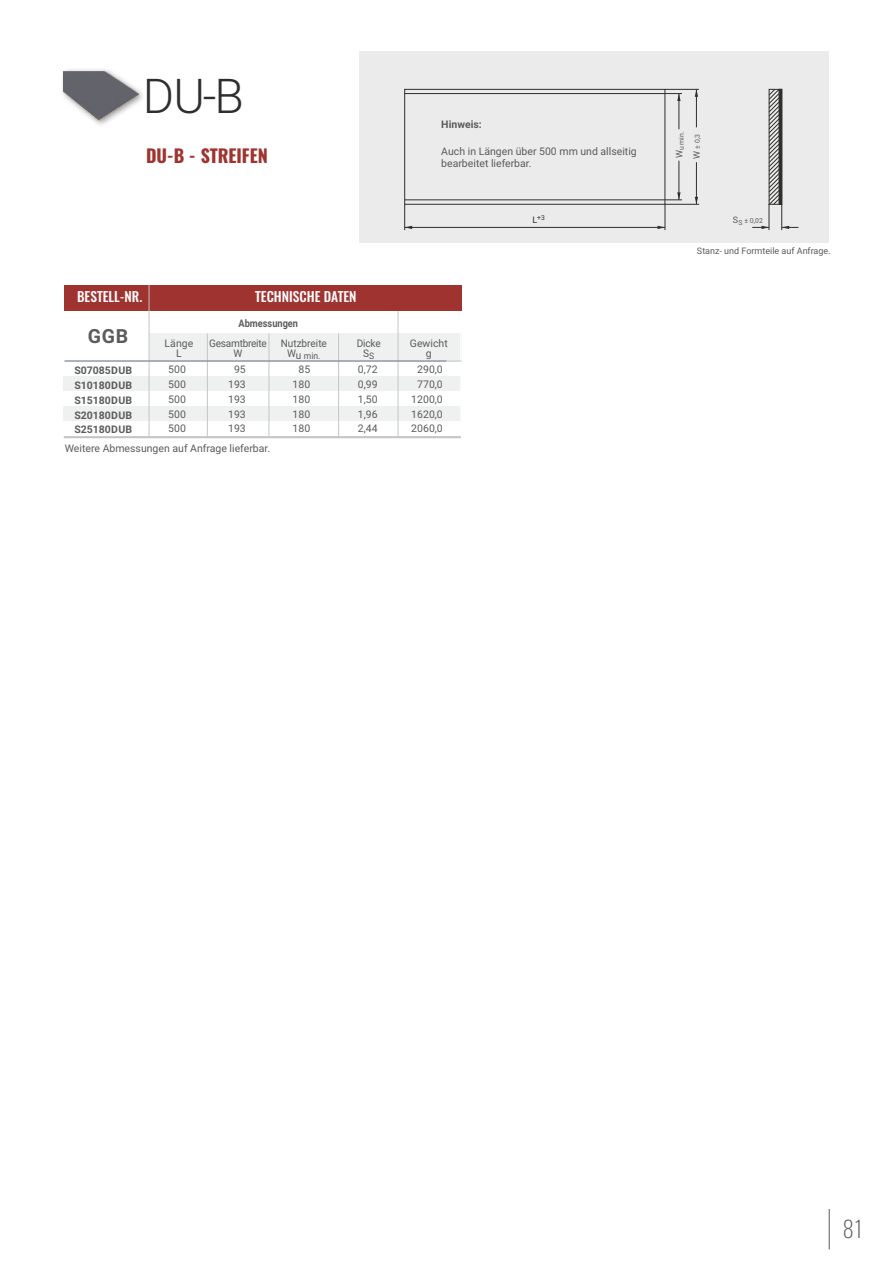
<style>
.page{position:relative;width:893px;height:1263px;background:#fff}
.page>*{position:absolute;margin:0;border:0;box-sizing:border-box;transform-origin:0 0}
.t1{font:300 48px "Roboto";color:#2e2e2d}
.t2{font:200 22.5px "Oswald";color:#5c5b5b}
.t3{font:700 19.5px "Roboto";color:#5c5b5b}
.t4{font:700 18px "Oswald";color:#9f3330}
.t5{font:500 13.5px "Oswald";color:#fefefe}
.t6{font:10.5px/14.9px "Roboto";color:#5c5b5b;text-align:center}
.t7{font:700 10.5px/14.9px "Roboto";color:#5c5b5b;text-align:justify}
.t8{font:10.5px/10.5px "Roboto";color:#5c5b5b;text-align:center;scale:.96 1}
.t9{font:10.5px/10.5px "Roboto";letter-spacing:-.025em;color:#5c5b5b;text-align:center;scale:.96 1}
.t10{font:700 10.5px "Roboto";color:#5c5b5b;scale:.88 1}
.t11{font:9px "Roboto";color:#5c5b5b}
.t12{font:9px "Roboto";color:#5c5b5b;scale:.96 1}
.t13{font:9px "Roboto";color:#2e2e2d}
.t14{font:6.9px "Roboto";color:#5c5b5b}
.t15{font:6.75px "Roboto";color:#2e2e2d}
.s1{font-size:10.5px}
.s2{font-size:9px}
</style>
<div class="page">
<hr style="left:829px;top:1209px;width:1px;height:40px;background:#5c5b5b">
<div style="left:149px;top:333px;width:313px;height:28px;background:#eff0f0"></div>
<div style="left:65px;top:285px;width:397px;height:25px;background:#9f3330"></div>
<div style="left:64px;top:376px;width:397px;height:15px;background:#eff0f0"></div>
<div style="left:64px;top:406px;width:397px;height:15px;background:#eff0f0"></div>
<hr style="left:207px;top:333px;width:1px;height:104px;background:#c4c5c5">
<hr style="left:149px;top:285px;width:1px;height:152px;background:#c4c5c5">
<hr style="left:269px;top:333px;width:1px;height:104px;background:#c4c5c5">
<hr style="left:460px;top:311px;width:2px;height:126px;background:#fefefe">
<hr style="left:338px;top:333px;width:1px;height:104px;background:#c4c5c5">
<hr style="left:398px;top:311px;width:1px;height:126px;background:#c4c5c5">
<hr style="left:64px;top:436px;width:397px;height:2px;background:#c4c5c5">
<div style="left:360px;top:51px;width:469px;height:191px;background:#ebebeb"></div>
<hr style="left:679px;top:94px;width:1px;height:35px;background:#2e2e2d">
<hr style="left:679px;top:161px;width:1px;height:39px;background:#2e2e2d">
<hr style="left:405px;top:227px;width:260px;height:1px;background:#2e2e2d">
<div style="left:404px;top:89px;width:261px;height:116px;border:1px solid #2e2e2d"></div>
<svg style="left:404px;top:204px;width:8px;height:26px"></svg>
<hr style="left:665px;top:89px;width:34px;height:1px;background:#2e2e2d">
<svg style="left:665px;top:93px;width:17px;height:8px"></svg>
<hr style="left:665px;top:204px;width:34px;height:1px;background:#2e2e2d">
<svg style="left:657px;top:192px;width:25px;height:38px"></svg>
<svg style="left:752px;top:88px;width:46px;height:142px"></svg>
<hr style="left:404px;top:93px;width:261px;height:1px;background:#2e2e2d">
<hr style="left:405px;top:200px;width:260px;height:1px;background:#2e2e2d">
<hr style="left:696px;top:89px;width:1px;height:38px;background:#2e2e2d">
<svg style="left:695px;top:89px;width:3px;height:8px"></svg>
<hr style="left:696px;top:162px;width:1px;height:42px;background:#2e2e2d">
<svg style="left:695px;top:197px;width:3px;height:7px"></svg>
<hr style="left:65px;top:361px;width:397px;height:1px;background:#c4c5c5">
<img style="left:62px;top:69px;width:81px;height:56px">
<img style="left:64px;top:71px;width:74px;height:49px">
<h1 class="t1" style="left:143px;top:77px;width:103px">DU-B</h1>
<h3 class="t4" style="left:146px;top:144px;width:123px">DU-B - STREIFEN</h3>
<p class="t7" style="left:441px;top:117px;width:42px">Hinweis:</p>
<p class="t6" style="left:441px;top:146px;width:197px;line-height:12.6px;text-align:left">Auch in Längen über 500 mm und allseitig bearbeitet lieferbar.</p>
<p class="t15" style="left:537px;top:215px;width:9px">+3</p>
<p class="t13" style="left:532px;top:216px;width:6px">L</p>
<p class="t5" style="left:77px;top:288px;width:67px">BESTELL-NR.</p>
<p class="t5" style="left:255px;top:288px;width:103px">TECHNISCHE DATEN</p>
<h3 class="t3" style="left:88px;top:323px;width:42px">GGB</h3>
<p class="t10" style="left:239px;top:316px;width:69px">Abmessungen</p>
<p class="t12" style="left:287px;top:352px;width:36px"><sup>W</sup><span class="s1">u</span> min.</p>
<p class="t8" style="left:357px;top:339px;width:27px">Dicke<br>S<sub>S</sub></p>
<p class="t6" style="left:410px;top:339px;width:39px;line-height:10.5px">Gewicht g</p>
<p class="t6" style="left:165px;top:339px;width:30px;line-height:10.5px">Länge<br>L</p>
<p class="t9" style="left:209px;top:339px;width:61px">Gesamtbreite<br>W</p>
<p class="t8" style="left:281px;top:339px;width:50px">Nutzbreite</p>
<p class="t7" style="left:74px;top:362px;width:59px">S07085DUB S10180DUB S15180DUB S20180DUB S25180DUB</p>
<p class="t6" style="left:168px;top:363px;width:19px;text-align:justify">500<br>500<br>500<br>500<br>500</p>
<p class="t6" style="left:228px;top:363px;width:19px">95<br>193<br>193<br>193<br>193</p>
<p class="t6" style="left:293px;top:363px;width:19px">85<br>180<br>180<br>180<br>180</p>
<p class="t6" style="left:358px;top:363px;width:21px;text-align:justify">0,72<br>0,99<br>1,50<br>1,96<br>2,44</p>
<p class="t6" style="left:411px;top:363px;width:33px">290,0<br>770,0<br>1200,0<br>1620,0<br>2060,0</p>
<p class="t6" style="left:65px;top:442px;width:207px">Weitere Abmessungen auf Anfrage lieferbar.</p>
<p class="t14" style="left:679px;top:158px;width:28px;rotate:-90deg"><sup>W</sup>u min.</p>
<p class="t14" style="left:695px;top:159px;width:26px;rotate:-90deg"><span class="s2">W</span> ± 0,3</p>
<p class="t14" style="left:733px;top:218px;width:31px"><span class="s2">S</span>S ± 0,02</p>
<p class="t11" style="left:697px;top:247px;width:135px">Stanz- und Formteile auf Anfrage.</p>
<h2 class="t2" style="left:843px;top:1213px;width:22px">81</h2>
</div>
